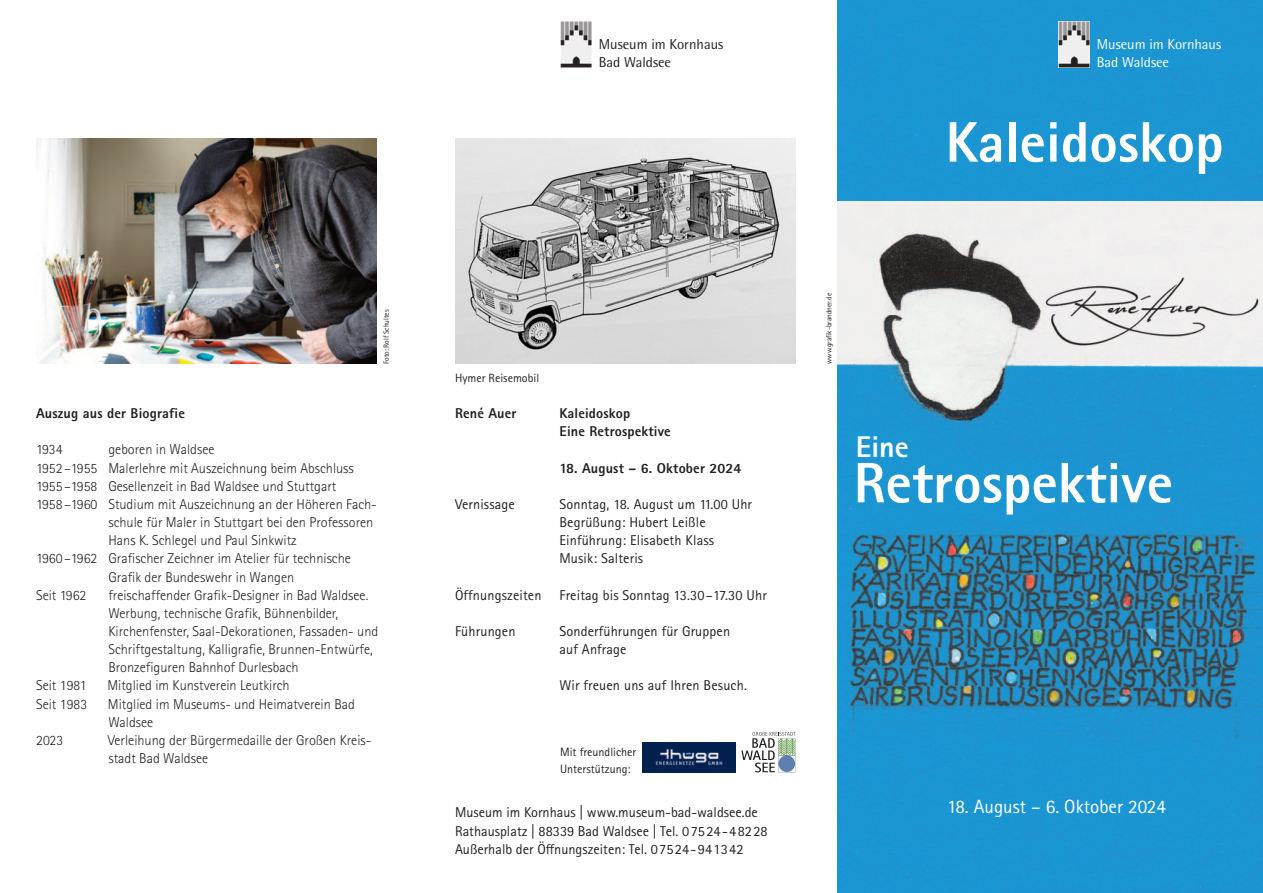
<style>
.page{position:relative;width:1263px;height:893px;background:#fff}
.page>*{position:absolute;margin:0;border:0;box-sizing:border-box;transform-origin:0 0}
.t1{font:800 57.15px "Rotis Sans Serif Pro";color:#fff}
.t2{font:800 30px "Rotis Sans Serif Pro";color:#fff}
.t3{font:19.2px "Rotis Sans Serif Pro";color:#fff}
.t4{font:14.4px "Rotis Semi Sans Pro";color:#fff}
.t5{font:14.4px "Rotis Semi Sans Pro";color:#231f20}
.t6{font:300 14.25px/18.1px "Rotis Sans Serif Pro";color:#231f20}
.t7{font:14.25px "Rotis Sans Serif Pro";letter-spacing:.01em;color:#231f20}
.t8{font:800 14.25px "Rotis Sans Serif Pro";letter-spacing:.01em;color:#231f20}
.t9{font:12px "Rotis Sans Serif Pro";color:#231f20}
.t10{font:7.5px "Rotis Sans Serif Pro";color:#231f20}
</style>
<div class="page">
<img style="left:838px;top:200px;width:425px;height:693px">
<div style="left:838px;top:0;width:425px;height:200px;background:#1b96d2"></div>
<img style="left:1058px;top:21px;width:32px;height:47px">
<img style="left:560px;top:21px;width:32px;height:47px">
<svg style="left:741px;top:732px;width:54px;height:40px"></svg>
<img style="left:642px;top:742px;width:94px;height:30px">
<img style="left:455px;top:139px;width:340px;height:225px">
<img style="left:36px;top:139px;width:340px;height:225px">
<img style="left:1045px;top:277px;width:215px;height:70px">
<p class="t10" style="left:384px;top:364px;width:56px;rotate:-90deg">Foto: Rolf Schultes</p>
<p class="t8" style="left:36px;top:408px;width:150px">Auszug aus der Biografie</p>
<p class="t6" style="left:36px;top:442px;width:28px">1934</p>
<p class="t6" style="left:108px;top:442px;width:108px">geboren in Waldsee</p>
<p class="t6" style="left:36px;top:460px;width:319px">1952–1955 Malerlehre mit Auszeichnung beim Abschluss</p>
<p class="t6" style="left:36px;top:478px;width:302px">1955–1958 Gesellenzeit in Bad Waldsee und Stuttgart</p>
<p class="t6" style="left:108px;top:496px;width:270px;text-indent:-72px">1958–1960 Studium mit Auszeichnung an der Höheren Fach&shy;schule für Maler in Stuttgart bei den Professoren<br>Hans K. Schlegel und Paul Sinkwitz</p>
<p class="t6" style="left:108px;top:551px;width:244px;text-indent:-72px">1960–1962 Grafischer Zeichner im Atelier für technische<br>Grafik der Bundeswehr in Wangen</p>
<p class="t6" style="left:36px;top:587px;width:52px">Seit 1962</p>
<p class="t6" style="left:108px;top:587px;width:271px">freischaffender Grafik-Designer in Bad Waldsee.<br>Werbung, technische Grafik, Bühnen bilder, Kirchenfenster, Saal-Dekorationen, Fassaden- und Schriftgestaltung, Kalligrafie, Brunnen-Entwürfe, Bronzefiguren Bahnhof Durlesbach</p>
<p class="t6" style="left:36px;top:678px;width:52px">Seit 1981</p>
<p class="t6" style="left:107px;top:678px;width:184px">Mitglied im Kunstverein Leutkirch</p>
<p class="t6" style="left:36px;top:696px;width:53px">Seit 1983</p>
<p class="t6" style="left:108px;top:696px;width:248px">Mitglied im Museums- und Heimatverein Bad<br>Waldsee</p>
<p class="t6" style="left:36px;top:732px;width:29px">2023</p>
<p class="t6" style="left:108px;top:732px;width:265px">Verleihung der Bürgermedaille der Großen Kreis&shy;stadt Bad Waldsee</p>
<p class="t5" style="left:599px;top:35px;width:126px">Museum im Kornhaus</p>
<p class="t5" style="left:599px;top:54px;width:74px">Bad Waldsee</p>
<p class="t9" style="left:455px;top:374px;width:86px">Hymer Reisemobil</p>
<p class="t8" style="left:455px;top:408px;width:63px">René Auer</p>
<p class="t8" style="left:559px;top:408px;width:72px">Kaleidoskop</p>
<p class="t8" style="left:559px;top:426px;width:113px">Eine Retrospektive</p>
<p class="t8" style="left:559px;top:463px;width:183px">18. August – 6. Oktober 2024</p>
<p class="t7" style="left:455px;top:499px;width:61px">Vernissage</p>
<p class="t7" style="left:559px;top:499px;width:194px">Sonntag, 18. August um 11.00 Uhr</p>
<p class="t7" style="left:559px;top:517px;width:148px">Begrüßung: Hubert Leißle</p>
<p class="t7" style="left:559px;top:535px;width:156px">Einführung: Elisabeth Klass</p>
<p class="t7" style="left:559px;top:553px;width:85px">Musik: Salteris</p>
<p class="t7" style="left:455px;top:590px;width:88px">Öffnungszeiten</p>
<p class="t7" style="left:559px;top:590px;width:209px">Freitag bis Sonntag 13.30–17.30 Uhr</p>
<p class="t7" style="left:455px;top:626px;width:62px">Führungen</p>
<p class="t7" style="left:559px;top:626px;width:172px">Sonderführungen für Gruppen</p>
<p class="t7" style="left:559px;top:644px;width:69px">auf Anfrage</p>
<p class="t7" style="left:559px;top:681px;width:189px">Wir freuen uns auf Ihren Besuch.</p>
<p class="t9" style="left:560px;top:748px;width:78px">Mit freundlicher</p>
<p class="t9" style="left:560px;top:764px;width:72px">Unterstützung:</p>
<p class="t7" style="left:455px;top:808px;width:304px">Museum im Kornhaus | www.museum-bad-waldsee.de</p>
<p class="t7" style="left:455px;top:826px;width:314px">Rathausplatz | 88339 Bad Waldsee | Tel. 07524-48228</p>
<p class="t7" style="left:455px;top:844px;width:290px">Außerhalb der Öffnungszeiten: Tel. 07524-941342</p>
<p class="t4" style="left:1097px;top:35px;width:126px">Museum im Kornhaus</p>
<p class="t4" style="left:1097px;top:54px;width:74px">Bad Waldsee</p>
<p class="t1" style="left:945px;top:122px;width:280px">Kaleidoskop</p>
<p class="t10" style="left:826px;top:364px;width:72px;rotate:-90deg">www.grafik-brandner.de</p>
<p class="t2" style="left:856px;top:437px;width:54px">Eine</p>
<p class="t1" style="left:854px;top:463px;width:321px">Retrospektive</p>
<p class="t3" style="left:947px;top:799px;width:221px">18. August – 6. Oktober 2024</p>
</div>
